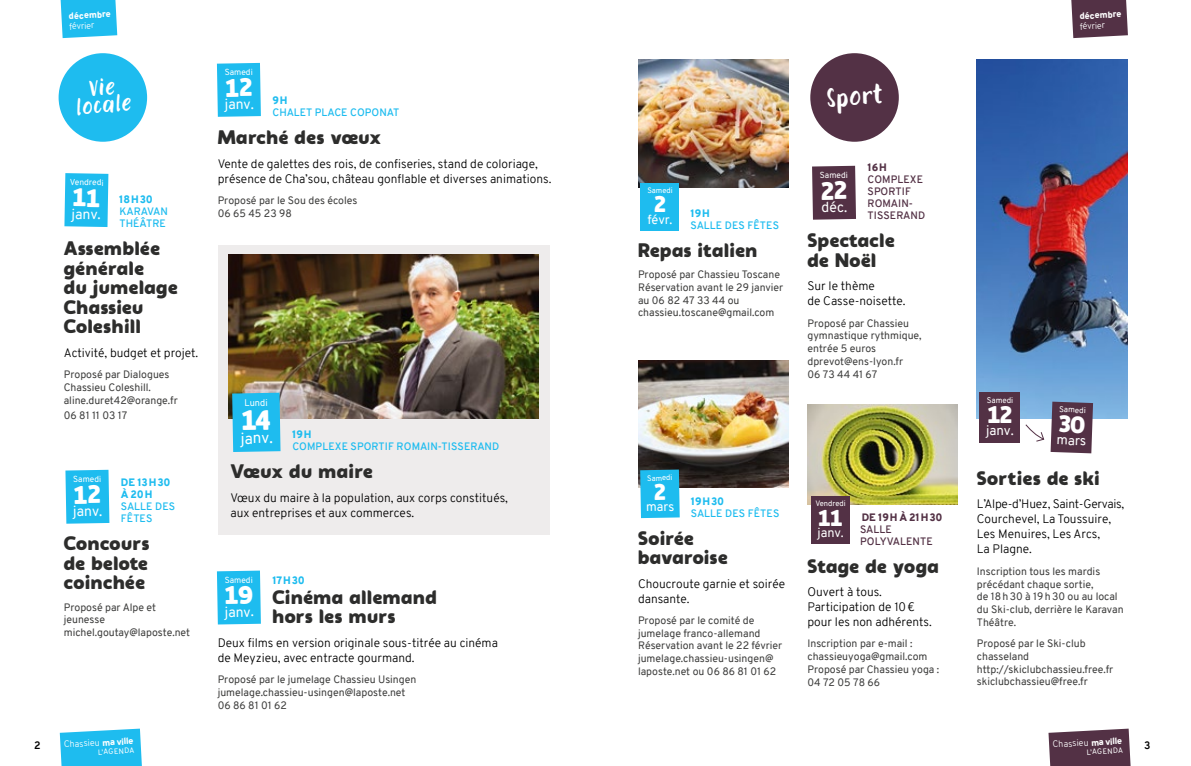
<style>
.page{position:relative;width:1191px;height:766px;background:#fff}
.page>*{position:absolute;margin:0;border:0;box-sizing:border-box;transform-origin:0 0}
.t1{font:26.55px "TT Rabbits Dummy";color:#fff}
.t2{font:900 24px "Auro";color:#fff}
.t3{font:23.4px/17.4px "TT Rabbits Dummy";color:#fff;text-align:center}
.t4{font:900 22.95px "Auro";color:#fff}
.t5{font:900 19.5px/19.5px "Auro";letter-spacing:.03em;color:#2d2d2c}
.t6{font:15.6px "Overpass";color:#fff}
.t7{font:14.1px "Overpass";color:#fff}
.t8{font:13.35px "Overpass";color:#fff}
.t9{font:12.75px "Overpass";color:#fff}
.t10{font:300 12px/15px "Overpass";color:#000}
.t11{font:10.5px/12.8px "Overpass";color:#3c3c3b}
.t12{font:600 10.5px/12px "Overpass";letter-spacing:.01em;color:#1ebcef}
.t13{font:600 10.5px/12px "Overpass";letter-spacing:.01em;color:#533145}
.t14{font:900 10.5px "Overpass";letter-spacing:.04em;color:#1ebcef}
.t15{font:900 10.5px "Overpass";letter-spacing:-.01em;color:#533145}
.t16{font:900 10.5px/12px "Overpass";letter-spacing:-.01em;color:#1ebcef}
.t17{font:700 10.5px "Overpass";color:#000}
.t18{font:9.3px "Overpass";color:#fff}
.t19{font:300 9px "Overpass";color:#fff}
.t20{font:900 9px "Overpass";color:#fff}
.t21{font:8.4px "Overpass";color:#fff}
.t22{font:7.95px "Overpass";color:#fff}
.t23{font:7.65px "Overpass";color:#fff}
.t24{font:7.5px "Overpass";color:#fff}
.s1{font-weight:900}
</style>
<div class="page">
<svg style="left:1048px;top:728px;width:82px;height:37px;background:#624456"></svg>
<svg style="left:1071px;top:0;width:57px;height:38px;background:#5f3f52"></svg>
<svg style="left:60px;top:728px;width:82px;height:37px;background:#32c2f0"></svg>
<svg style="left:61px;top:0;width:56px;height:38px;background:#2abfef"></svg>
<img style="left:977px;top:60px;width:150px;height:358px">
<img style="left:807px;top:404px;width:150px;height:100px">
<div style="left:218px;top:244px;width:331px;height:290px;background:#eeecec"></div>
<div style="left:59px;top:53px;width:88px;height:89px;background:#1ebcef;border-radius:50%"></div>
<img style="left:228px;top:255px;width:311px;height:163px">
<img style="left:638px;top:60px;width:150px;height:127px">
<div style="left:640px;top:183px;width:39px;height:47px;background:#1ebcef"></div>
<div style="left:811px;top:495px;width:39px;height:48px;background:#533145"></div>
<img style="left:638px;top:360px;width:150px;height:128px">
<div style="left:810px;top:53px;width:88px;height:89px;background:#533145;border-radius:50%"></div>
<div style="left:979px;top:392px;width:41px;height:50px;background:#533145"></div>
<svg style="left:64px;top:173px;width:44px;height:54px;background:#26beef"></svg>
<svg style="left:65px;top:469px;width:44px;height:54px;background:#28beef"></svg>
<svg style="left:217px;top:570px;width:44px;height:54px;background:#26beef"></svg>
<svg style="left:217px;top:63px;width:44px;height:54px;background:#26beef"></svg>
<svg style="left:812px;top:166px;width:44px;height:54px;background:#59384b"></svg>
<svg style="left:232px;top:392px;width:48px;height:60px;background:#24bbec"></svg>
<div style="left:640px;top:469px;width:39px;height:49px;background:#1ebcef"></div>
<svg style="left:1024px;top:401px;width:69px;height:52px"></svg>
<p class="t20" style="left:68px;top:10px;width:43px;rotate:-3deg">décembre</p>
<p class="t19" style="left:69px;top:20px;width:27px;rotate:-3deg">février</p>
<h3 class="t3" style="left:74px;top:81px;width:57px;rotate:-5deg">Vie locale</h3>
<p class="t21" style="left:70px;top:176px;width:35px;rotate:1deg">Vendredi</p>
<h3 class="t7" style="left:72px;top:204px;width:31px;rotate:1deg">janv.</h3>
<p class="t14" style="left:119px;top:192px;width:35px">18H30</p>
<p class="t12" style="left:119px;top:206px;width:50px">KARAVAN<br>THÉÂTRE</p>
<h3 class="t5" style="left:64px;top:240px;width:115px">Assemblée générale<br>du jumelage<br>Chassieu<br>Coleshill</h3>
<p class="t10" style="left:64px;top:345px;width:136px">Activité, budget et projet.</p>
<p class="t11" style="left:64px;top:368px;width:115px">Proposé par Dialogues<br>Chassieu Coleshill. aline.duret42@orange.fr</p>
<p class="t11" style="left:64px;top:408px;width:65px">06 81 11 03 17</p>
<p class="t21" style="left:73px;top:473px;width:30px;rotate:-1deg">Samedi</p>
<h3 class="t7" style="left:73px;top:501px;width:31px;rotate:-1deg">janv.</h3>
<p class="t16" style="left:121px;top:476px;width:51px">DE 13H30<br>À 20H</p>
<p class="t12" style="left:121px;top:500px;width:56px">SALLE DES<br>FÊTES</p>
<h3 class="t5" style="left:64px;top:534px;width:87px;text-align:justify">Concours de belote coinchée</h3>
<p class="t11" style="left:64px;top:600px;width:128px">Proposé par Alpe et jeunesse michel.goutay@laposte.net</p>
<p class="t21" style="left:224px;top:66px;width:30px;rotate:-1deg">Samedi</p>
<h3 class="t7" style="left:224px;top:94px;width:31px;rotate:-1deg">janv.</h3>
<p class="t14" style="left:272px;top:93px;width:17px">9H</p>
<p class="t12" style="left:272px;top:106px;width:129px">CHALET PLACE COPONAT</p>
<h3 class="t5" style="left:218px;top:129px;width:165px">Marché des vœux</h3>
<p class="t10" style="left:218px;top:156px;width:335px">Vente de galettes des rois, de confiseries, stand de coloriage, présence de Cha’sou, château gonflable et diverses animations.</p>
<p class="t11" style="left:218px;top:194px;width:141px">Proposé par le Sou des écoles<br>06 65 45 23 98</p>
<p class="t18" style="left:244px;top:396px;width:25px;rotate:-1deg">Lundi</p>
<h3 class="t6" style="left:240px;top:427px;width:34px;rotate:-1deg">janv.</h3>
<p class="t14" style="left:292px;top:427px;width:21px">19H</p>
<p class="t12" style="left:292px;top:440px;width:208px">COMPLEXE SPORTIF ROMAIN-TISSERAND</p>
<h3 class="t5" style="left:230px;top:462px;width:143px">Vœux du maire</h3>
<p class="t10" style="left:230px;top:490px;width:279px">Vœux du maire à la population, aux corps constitués, aux entreprises et aux commerces.</p>
<p class="t21" style="left:224px;top:574px;width:30px;rotate:-1deg">Samedi</p>
<h3 class="t7" style="left:224px;top:601px;width:31px;rotate:-1deg">janv.</h3>
<p class="t14" style="left:272px;top:573px;width:34px">17H30</p>
<h3 class="t5" style="left:272px;top:588px;width:166px">Cinéma allemand hors les murs</h3>
<p class="t10" style="left:218px;top:635px;width:282px">Deux films en version originale sous-titrée au cinéma de Meyzieu, avec entracte gourmand.</p>
<p class="t11" style="left:218px;top:673px;width:200px">Proposé par le jumelage Chassieu Usingen jumelage.chassieu-usingen@laposte.net<br>06 86 81 01 62</p>
<p class="t23" style="left:647px;top:185px;width:27px">Samedi</p>
<h3 class="t4" style="left:654px;top:190px;width:13px">2</h3>
<p class="t9" style="left:647px;top:210px;width:26px">févr.</p>
<p class="t14" style="left:690px;top:205px;width:21px">19H</p>
<p class="t12" style="left:690px;top:219px;width:90px">SALLE DES FÊTES</p>
<h3 class="t5" style="left:638px;top:241px;width:121px">Repas italien</h3>
<p class="t11" style="left:638px;top:268px;width:147px">Proposé par Chassieu Toscane<br>Réservation avant le 29 janvier au 06 82 47 33 44 ou chassieu.toscane@gmail.com</p>
<h1 class="t1" style="left:825px;top:80px;width:58px;rotate:-5deg">Sport</h1>
<p class="t15" style="left:867px;top:160px;width:21px">16H</p>
<p class="t13" style="left:867px;top:174px;width:59px">COMPLEXE<br>SPORTIF<br>ROMAIN-<br>TISSERAND</p>
<h3 class="t5" style="left:807px;top:232px;width:88px">Spectacle de Noël</h3>
<p class="t10" style="left:807px;top:279px;width:100px">Sur le thème<br>de Casse-noisette.</p>
<p class="t11" style="left:807px;top:316px;width:116px">Proposé par Chassieu gymnastique rythmique, entrée 5 euros dprevot@ens-lyon.fr<br>06 73 44 41 67</p>
<p class="t21" style="left:819px;top:169px;width:30px;rotate:-1deg">Samedi</p>
<h3 class="t7" style="left:821px;top:197px;width:27px;rotate:-1deg">déc.</h3>
<p class="t23" style="left:647px;top:472px;width:27px;rotate:-1deg">Samedi</p>
<p class="t9" style="left:646px;top:497px;width:30px;rotate:-1deg">mars</p>
<p class="t14" style="left:691px;top:493px;width:35px">19H30</p>
<p class="t12" style="left:691px;top:507px;width:90px">SALLE DES FÊTES</p>
<h3 class="t5" style="left:638px;top:529px;width:91px">Soirée bavaroise</h3>
<p class="t10" style="left:638px;top:576px;width:149px">Choucroute garnie et soirée dansante.</p>
<p class="t11" style="left:638px;top:613px;width:146px">Proposé par le comité de jumelage franco-allemand<br>Réservation avant le 22 février jumelage.chassieu-usingen@ laposte.net ou 06 86 81 01 62</p>
<p class="t23" style="left:815px;top:498px;width:32px">Vendredi</p>
<h3 class="t4" style="left:818px;top:503px;width:25px">11</h3>
<p class="t9" style="left:817px;top:523px;width:28px">janv.</p>
<p class="t15" style="left:861px;top:509px;width:82px">DE 19H À 21H30</p>
<p class="t13" style="left:860px;top:523px;width:74px">SALLE<br>POLYVALENTE</p>
<h3 class="t5" style="left:807px;top:557px;width:133px">Stage de yoga</h3>
<p class="t10" style="left:807px;top:584px;width:126px">Ouvert à tous.<br>Participation de 10€ pour les non adhérents.</p>
<p class="t11" style="left:807px;top:637px;width:133px">Inscription par e-mail : chassieuyoga@gmail.com<br>Proposé par Chassieu yoga :<br>04 72 05 78 66</p>
<p class="t20" style="left:1079px;top:10px;width:43px;rotate:-3deg">décembre</p>
<p class="t19" style="left:1079px;top:20px;width:27px;rotate:-3deg">février</p>
<p class="t22" style="left:986px;top:394px;width:28px">Samedi</p>
<h2 class="t2" style="left:988px;top:399px;width:25px">12</h2>
<p class="t8" style="left:986px;top:420px;width:29px">janv.</p>
<p class="t22" style="left:1059px;top:403px;width:28px;rotate:2deg">Samedi</p>
<p class="t8" style="left:1057px;top:430px;width:31px;rotate:2deg">mars</p>
<h3 class="t5" style="left:977px;top:469px;width:124px">Sorties de ski</h3>
<p class="t10" style="left:977px;top:496px;width:149px">L’Alpe-d’Huez, Saint-Gervais,<br>Courchevel, La Toussuire,<br>Les Menuires, Les Arcs,<br>La Plagne.</p>
<p class="t11" style="left:977px;top:564px;width:148px">Inscription tous les mardis précédant chaque sortie,<br>de 18h30 à 19h30 ou au local du Ski-club, derrière le Karavan<br>Théâtre.</p>
<p class="t11" style="left:977px;top:637px;width:138px">Proposé par le Ski-club chasseland http://skiclubchassieu.free.fr skiclubchassieu@free.fr</p>
<p class="t19" style="left:64px;top:737px;width:71px;rotate:-3deg">Chassieu <span class="s1">ma ville</span></p>
<p class="t24" style="left:98px;top:746px;width:38px;rotate:-3deg">L’AGENDA</p>
<p class="t19" style="left:1052px;top:737px;width:71px;rotate:-3deg">Chassieu <span class="s1">ma ville</span></p>
<p class="t24" style="left:1086px;top:746px;width:38px;rotate:-3deg">L’AGENDA</p>
<p class="t17" style="left:34px;top:737px;width:8px">2</p>
<p class="t17" style="left:1144px;top:737px;width:8px">3</p>
</div>
